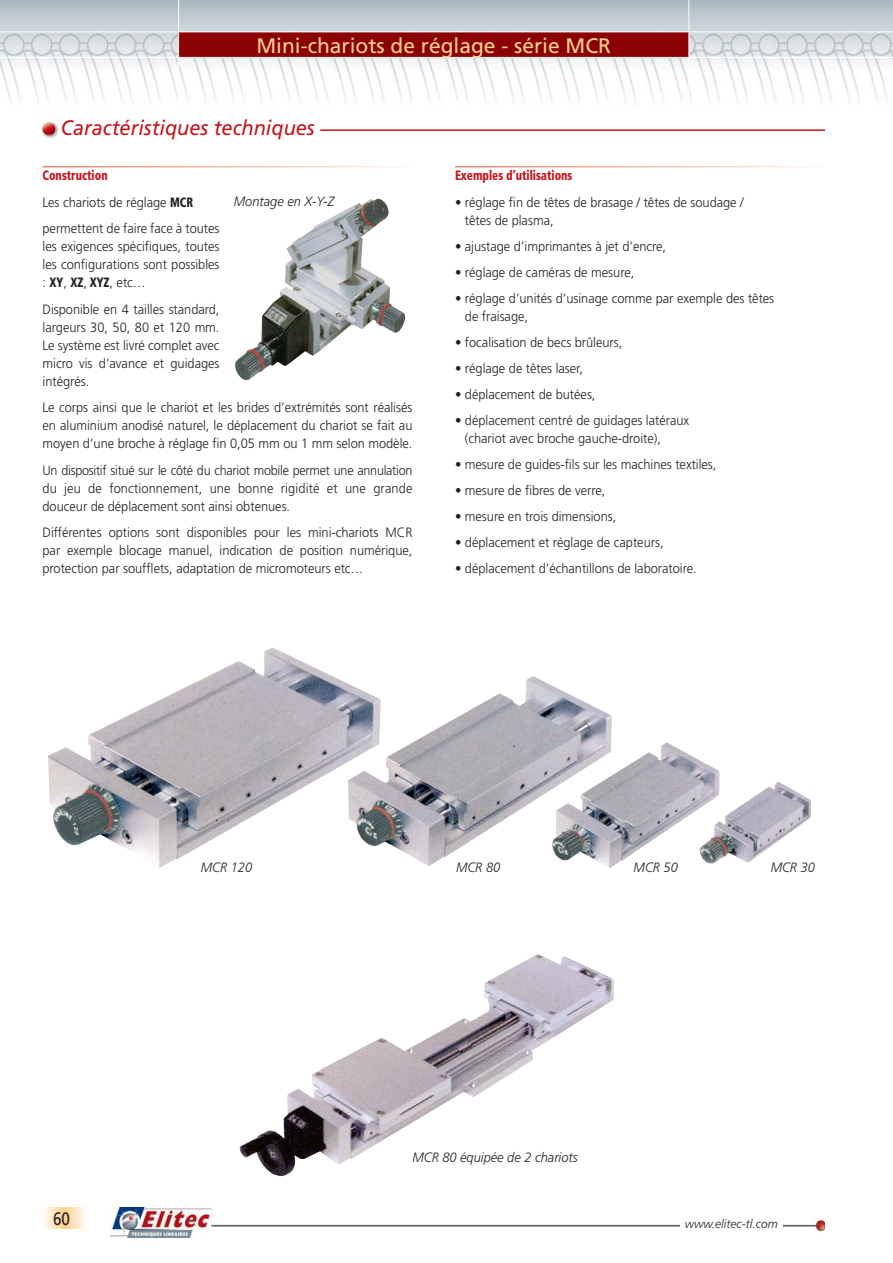
<style>
.page{position:relative;width:893px;height:1263px;background:#fff}
.page>*{position:absolute;margin:0;border:0;box-sizing:border-box;transform-origin:0 0}
.t1{font:21px "Frutiger";color:#fecf8c}
.t2{font:italic 21px "Frutiger";color:#c4151c;scale:.95 1}
.t3{font:18px "Frutiger";color:#231f20;scale:.85 1}
.t4{font:300 13.5px/18px "Frutiger";color:#231f20;scale:.95 1}
.t5{font:300 13.5px/18px "Frutiger";color:#231f20;text-align:justify;scale:.93 1}
.t6{font:italic 300 13.5px "Frutiger";color:#231f20;scale:.95 1}
.t7{font:900 condensed 13.5px "Frutiger";color:#c4151c;scale:.85 1}
.t8{font:italic 300 12px "Frutiger";color:#231f20}
.s1{font-weight:900;font-stretch:condensed;color:#c4151c}
.s2{font-weight:900;font-stretch:condensed}
</style>
<div class="page">
<img style="left:111px;top:1208px;width:714px;height:29px">
<svg style="left:44px;top:1208px;width:41px;height:21px"></svg>
<div style="left:680px;top:1218px;width:102px;height:13px;background:#fff"></div>
<img style="left:0;top:0;width:893px;height:104px">
<div style="left:179px;top:32px;width:510px;height:25px;background:#8b0204"></div>
<hr style="left:178px;top:0;width:1px;height:32px;background:#fff">
<hr style="left:688px;top:0;width:1px;height:32px;background:#fff">
<hr style="left:0;top:32px;width:179px;height:1px;background:#fff">
<hr style="left:179px;top:32px;width:510px;height:1px;background:#fff">
<svg style="left:178px;top:32px;width:1px;height:25px"></svg>
<hr style="left:689px;top:32px;width:204px;height:1px;background:#fff">
<svg style="left:688px;top:32px;width:1px;height:25px"></svg>
<hr style="left:0;top:57px;width:179px;height:1px;background:#fff">
<hr style="left:179px;top:57px;width:510px;height:1px;background:#fff">
<hr style="left:178px;top:58px;width:1px;height:63px;background:#fff">
<hr style="left:689px;top:57px;width:204px;height:1px;background:#fff">
<hr style="left:688px;top:58px;width:1px;height:63px;background:#fff">
<img style="left:41px;top:121px;width:17px;height:17px">
<svg style="left:43px;top:123px;width:12px;height:13px"></svg>
<hr style="left:320px;top:129px;width:505px;height:2px;background:#c4151c">
<img style="left:235px;top:198px;width:171px;height:182px">
<img style="left:48px;top:647px;width:300px;height:221px">
<img style="left:720px;top:782px;width:91px;height:81px">
<img style="left:607px;top:742px;width:113px;height:126px">
<img style="left:348px;top:676px;width:264px;height:190px">
<img style="left:239px;top:954px;width:375px;height:223px">
<h1 class="t1" style="left:256px;top:37px;width:356px">Mini-chariots de réglage - série MCR</h1>
<h1 class="t2" style="left:61px;top:120px;width:269px">Caractéristiques techniques</h1>
<p class="t4" style="left:43px;top:163px;width:188px;line-height:26.5px"><span class="s1">Construction<br></span>Les chariots de réglage <span class="s2">MCR </span>permettent de faire face à toutes</p>
<p class="t4" style="left:43px;top:239px;width:188px;text-align:justify">les exigences spécifiques, toutes les configurations sont possibles : <span class="s2">XY</span>, <span class="s2">XZ</span>, <span class="s2">XYZ</span>, etc…</p>
<p class="t4" style="left:43px;top:301px;width:188px;text-align:justify">Disponible en 4 tailles standard, largeurs 30, 50, 80 et 120 mm.<br>Le système est livré complet avec micro vis d’avance et guidages intégrés.</p>
<p class="t4" style="left:43px;top:400px;width:391px;text-align:justify">Le corps ainsi que le chariot et les brides d’extrémités sont réalisés en aluminium anodisé naturel, le déplacement du chariot se fait au moyen d’une broche à réglage fin 0,05 mm ou 1 mm selon modèle.</p>
<p class="t5" style="left:43px;top:462px;width:399px">Un dispositif situé sur le côté du chariot mobile permet une annulation du jeu de fonctionnement, une bonne rigidité et une grande douceur de déplacement sont ainsi obtenues.</p>
<p class="t4" style="left:43px;top:525px;width:391px;text-align:justify">Différentes options sont disponibles pour les mini-chariots MCR par exemple blocage manuel, indication de position numérique, protection par soufflets, adaptation de micromoteurs etc…</p>
<p class="t6" style="left:234px;top:196px;width:107px">Montage en X-Y-Z</p>
<p class="t7" style="left:455px;top:170px;width:140px">Exemples d’utilisations</p>
<p class="t4" style="left:465px;top:194px;width:295px;text-indent:-10px">• réglage fin de têtes de brasage / têtes de soudage / têtes de plasma,</p>
<p class="t4" style="left:455px;top:238px;width:224px">• ajustage d’imprimantes à jet d’encre,</p>
<p class="t4" style="left:455px;top:264px;width:190px">• réglage de caméras de mesure,</p>
<p class="t4" style="left:465px;top:290px;width:327px;text-indent:-10px">• réglage d’unités d’usinage comme par exemple des têtes de fraisage,</p>
<p class="t4" style="left:455px;top:334px;width:178px">• focalisation de becs brûleurs,</p>
<p class="t4" style="left:455px;top:360px;width:136px">• réglage de têtes laser,</p>
<p class="t4" style="left:455px;top:386px;width:149px">• déplacement de butées,</p>
<p class="t4" style="left:465px;top:412px;width:238px;text-indent:-10px">• déplacement centré de guidages latéraux (chariot avec broche gauche-droite),</p>
<p class="t4" style="left:455px;top:456px;width:277px">• mesure de guides-fils sur les machines textiles,</p>
<p class="t4" style="left:455px;top:482px;width:160px">• mesure de fibres de verre,</p>
<p class="t4" style="left:455px;top:508px;width:171px">• mesure en trois dimensions,</p>
<p class="t4" style="left:455px;top:534px;width:221px">• déplacement et réglage de capteurs,</p>
<p class="t4" style="left:455px;top:560px;width:256px">• déplacement d’échantillons de laboratoire.</p>
<p class="t6" style="left:201px;top:861px;width:56px">MCR 120</p>
<p class="t6" style="left:456px;top:861px;width:48px">MCR 80</p>
<p class="t6" style="left:634px;top:861px;width:48px">MCR 50</p>
<p class="t6" style="left:771px;top:861px;width:48px">MCR 30</p>
<p class="t6" style="left:412px;top:1151px;width:176px">MCR 80 équipée de 2 chariots</p>
<h2 class="t3" style="left:53px;top:1212px;width:21px">60</h2>
<p class="t8" style="left:685px;top:1219px;width:95px">www.elitec-tl.com</p>
</div>
